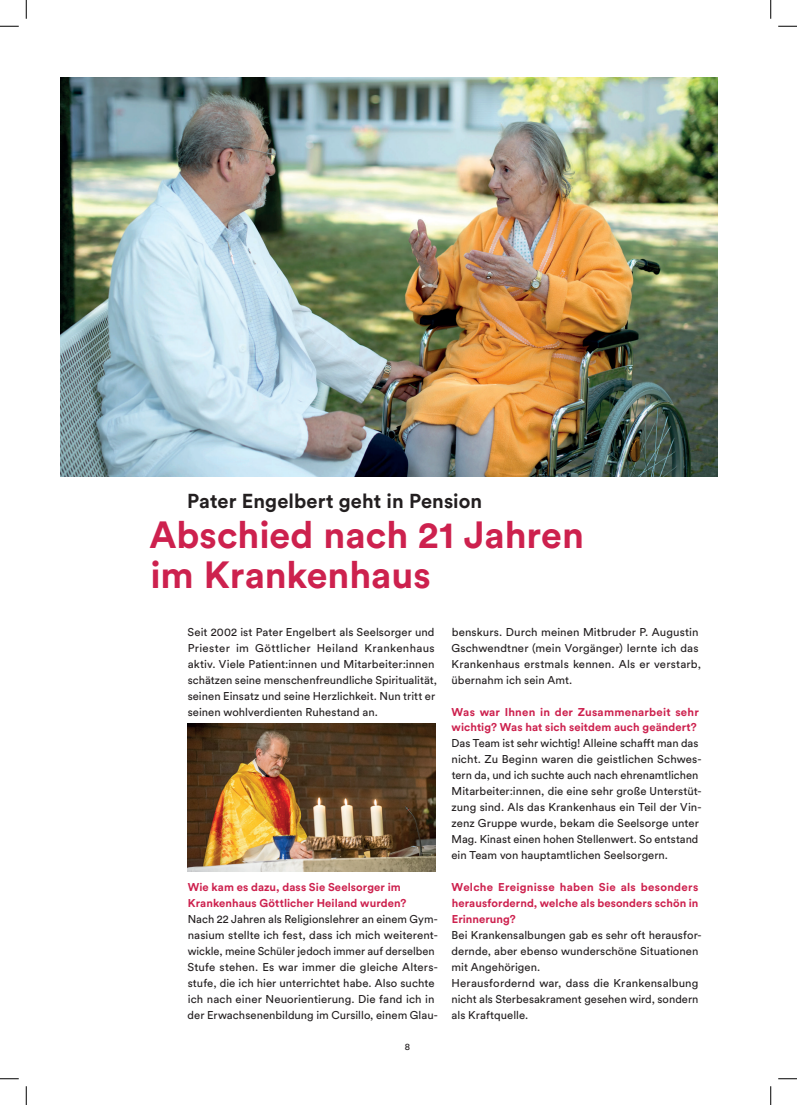
<style>
.page{position:relative;width:797px;height:1105px;background:#fff}
.page>*{position:absolute;margin:0;border:0;box-sizing:border-box;transform-origin:0 0}
.t1{font:700 37.5px/39.9px "Circular Std";color:#cd214e}
.t2{font:700 20px "Circular Std";letter-spacing:.005em;color:#231f20}
.t3{font:11.25px/16px "Circular Std";letter-spacing:.005em;color:#231f20}
.t4{font:700 11.25px/16px "Circular Std";letter-spacing:.01em;color:#cd214e}
.t5{font:9.5px "Circular Std";color:#231f20}
</style>
<div class="page">
<img style="left:60px;top:78px;width:657px;height:398px">
<img style="left:187px;top:723px;width:248px;height:148px">
<svg style="left:0;top:25px;width:19px;height:2px"></svg>
<svg style="left:778px;top:25px;width:19px;height:2px"></svg>
<svg style="left:0;top:1078px;width:19px;height:1px"></svg>
<svg style="left:778px;top:1078px;width:19px;height:1px"></svg>
<svg style="left:25px;top:0;width:2px;height:19px"></svg>
<svg style="left:25px;top:1086px;width:2px;height:19px"></svg>
<svg style="left:770px;top:0;width:1px;height:19px"></svg>
<svg style="left:770px;top:1086px;width:1px;height:19px"></svg>
<h2 class="t2" style="left:187px;top:488px;width:296px">Pater Engelbert geht in Pension</h2>
<h1 class="t1" style="left:149px;top:514px;width:436px">Abschied nach 21 Jahren im Krankenhaus</h1>
<p class="t3" style="left:188px;top:624px;width:251px">Seit 2002 ist Pater Engelbert als Seelsorger und Priester im Göttlicher Heiland Krankenhaus aktiv. Viele Patient:innen und Mitarbeiter:innen schätzen seine menschenfreundliche Spiritualität, seinen Einsatz und seine Herzlichkeit. Nun tritt er seinen wohlverdienten Ruhestand an.</p>
<p class="t4" style="left:188px;top:879px;width:220px">Wie kam es dazu, dass Sie Seelsorger im<br>Krankenhaus Göttlicher Heiland wurden?</p>
<p class="t3" style="left:188px;top:911px;width:252px">Nach 22 Jahren als Religionslehrer an einem Gym&shy;nasium stellte ich fest, dass ich mich weiterent&shy;wickle, meine Schüler jedoch immer auf derselben Stufe stehen. Es war immer die gleiche Alters&shy;stufe, die ich hier unterrichtet habe. Also suchte ich nach einer Neuorientierung. Die fand ich in der Erwachsenenbildung im Cursillo, einem Glau-</p>
<p class="t5" style="left:404px;top:1041px;width:7px">8</p>
<p class="t3" style="left:451px;top:624px;width:251px">benskurs. Durch meinen Mitbruder P. Augustin Gschwendtner (mein Vorgänger) lernte ich das Krankenhaus erstmals kennen. Als er verstarb, übernahm ich sein Amt.</p>
<p class="t4" style="left:451px;top:703px;width:249px">Was war Ihnen in der Zusammenarbeit sehr wichtig? Was hat sich seitdem auch geändert?</p>
<p class="t3" style="left:451px;top:735px;width:252px">Das Team ist sehr wichtig! Alleine schafft man das nicht. Zu Beginn waren die geistlichen Schwes&shy;tern da, und ich suchte auch nach ehrenamtlichen Mitarbeiter:innen, die eine sehr große Unterstüt&shy;zung sind. Als das Krankenhaus ein Teil der Vin&shy;zenz Gruppe wurde, bekam die Seelsorge unter Mag. Kinast einen hohen Stellenwert. So entstand ein Team von hauptamtlichen Seelsorgern.</p>
<p class="t4" style="left:451px;top:879px;width:248px;text-align:justify">Welche Ereignisse haben Sie als besonders herausfordernd, welche als besonders schön in Erinnerung?</p>
<p class="t3" style="left:451px;top:927px;width:252px">Bei Krankensalbungen gab es sehr oft herausfor&shy;dernde, aber ebenso wunderschöne Situationen mit Angehörigen.<br>Herausfordernd war, dass die Krankensalbung nicht als Sterbesakrament gesehen wird, sondern als Kraftquelle.</p>
</div>
